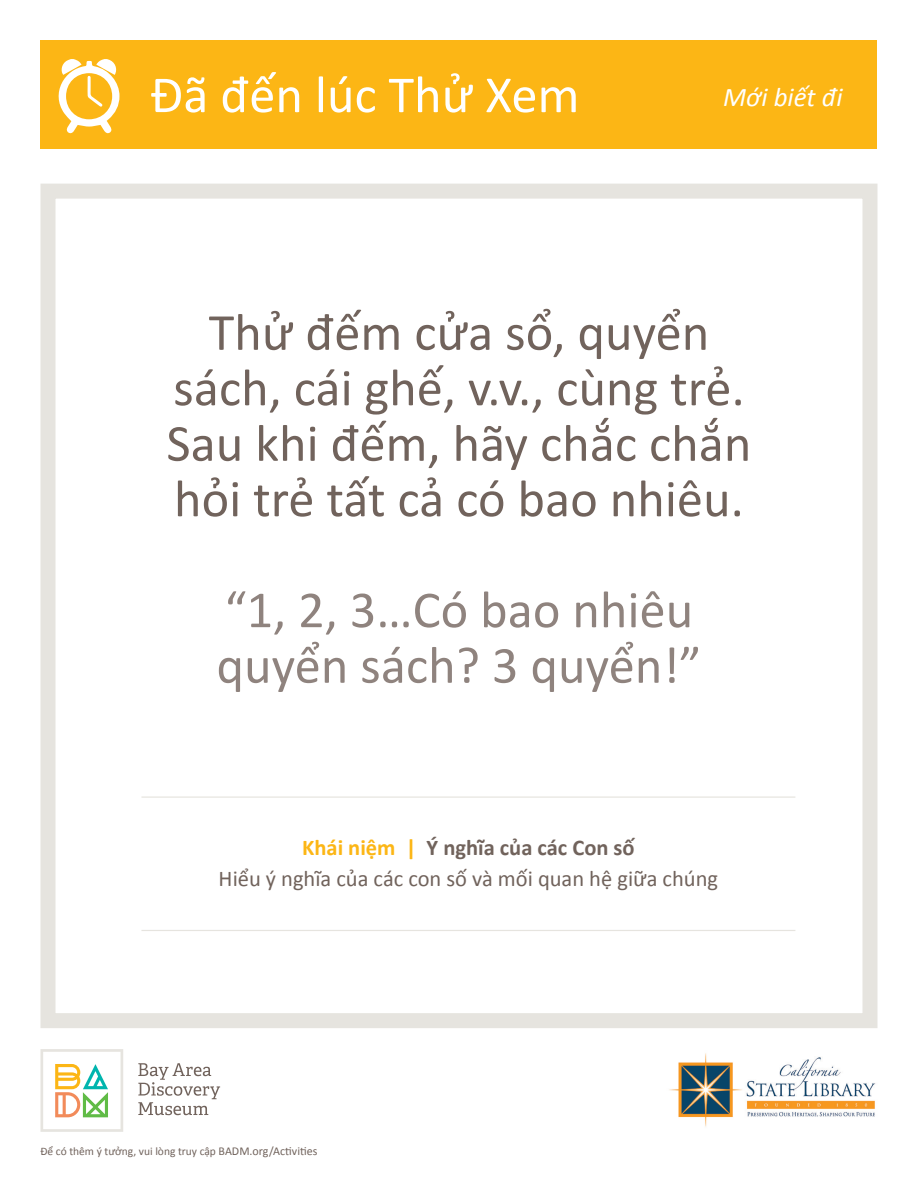
<style>
.page{position:relative;width:918px;height:1188px;background:#fff}
.page>*{position:absolute;margin:0;border:0;box-sizing:border-box;transform-origin:0 0}
.t1{font:52.5px/55.5px "Calibri";color:#71635c;text-align:center}
.t2{font:52.5px/55.5px "Calibri";color:#8f837e}
.t3{font:52.5px "Calibri";color:#fff}
.t4{font:italic 27px "Calibri";color:#fff}
.t5{font:22.5px/31.5px "Calibri";color:#71635c;text-align:center}
.t6{font:11.55px "Calibri";color:#71635c}
.s1{font-weight:700;color:#fcb615}
.s2{font-weight:700}
.s3{font-size:12px}
</style>
<div class="page">
<div style="left:40px;top:184px;width:838px;height:844px;border:15px solid #e6e4df"></div>
<div style="left:40px;top:40px;width:838px;height:109px;background:#fcb615"></div>
<svg style="left:58px;top:59px;width:62px;height:75px"></svg>
<hr style="left:141px;top:796px;width:654px;height:2px;background:#e6e4df">
<hr style="left:141px;top:930px;width:654px;height:1px;background:#e6e4df">
<svg style="left:138px;top:1063px;width:82px;height:52px"></svg>
<svg style="left:40px;top:1049px;width:83px;height:83px"></svg>
<img style="left:669px;top:1053px;width:207px;height:74px">
<p class="t3" style="left:150px;top:58px;width:431px">Đã đến lúc Thử Xem</p>
<p class="t4" style="left:723px;top:78px;width:121px">Mới biết đi</p>
<p class="t1" style="left:166px;top:303px;width:586px">Thử đếm cửa sổ, quyển sách, cái ghế, v.v., cùng trẻ.<br>Sau khi đếm, hãy chắc chắn hỏi trẻ tất cả có bao nhiêu.</p>
<p class="t2" style="left:216px;top:581px;width:487px">“1, 2, 3…Có bao nhiêu quyển sách? 3 quyển!”</p>
<p class="t5" style="left:219px;top:831px;width:501px"><span class="s1">Khái niệm |</span> <span class="s2">Ý nghĩa của các Con số<br></span>Hiểu ý nghĩa của các con số và mối quan hệ giữa chúng</p>
<p class="t6" style="left:40px;top:1143px;width:278px">Để có thêm ý tưởng, vui lòng truy cập <span class="s3">BADM.org/Activities</span></p>
</div>
